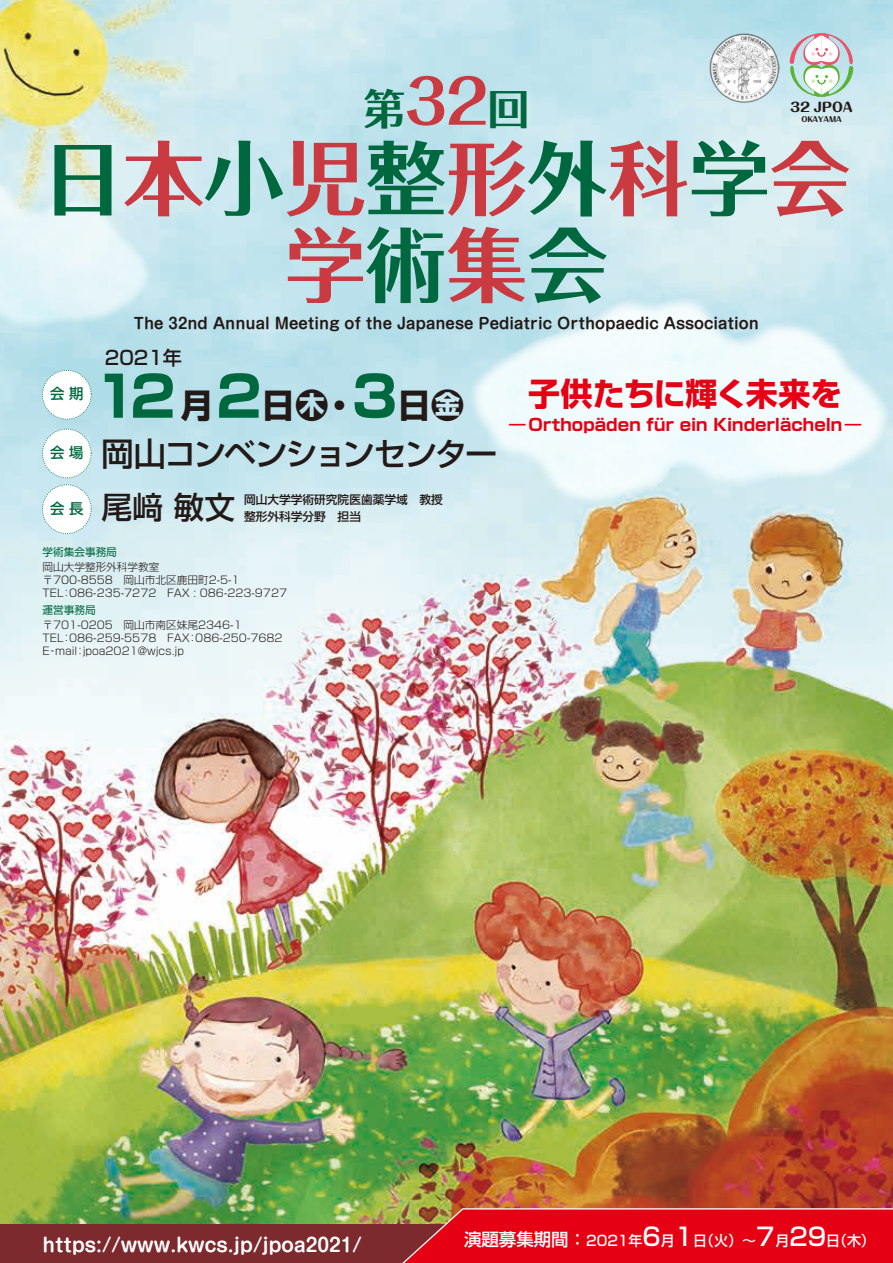
<style>
.page{position:relative;width:893px;height:1263px;background:#fff}
.page>*{position:absolute;margin:0;border:0;box-sizing:border-box;transform-origin:0 0}
.t1{font:700 81.15px/86.7px "Folk Pro";color:#00683e;text-align:center}
.t2{font:700 60.3px "Folk Pro";color:#c93a41}
.t3{font:700 55.95px "Shin Go Pr 6 N";color:#00683e}
.t4{font:700 42.15px "Folk Pro";color:#00683e}
.t5{font:700 33.6px "Shin Go Pr 6 N";color:#231916}
.t6{font:500 32.4px "Shin Go Pr 6 N";letter-spacing:-.06em;color:#231916}
.t7{font:700 31.95px "Shin Go Pr 6 N";letter-spacing:-.005em;color:#e60013}
.t8{font:500 30.9px "Shin Go Pr 6 N";color:#231916}
.t9{font:500 24.6px "Shin Go Pr 6 N";color:#fff}
.t10{font:500 19.2px "Shin Go Pr 6 N";color:#231916}
.t11{font:700 18.75px "Shin M Go Pr 6 N De";color:#fff}
.t12{font:500 17.55px "Shin Go Pr 6 N";color:#fff}
.t13{font:700 16.65px "Shin Go Pr 6 N";letter-spacing:.005em;color:#e60013}
.t14{font:700 15px "Shin M Go Pr 6 N De";color:#231916}
.t15{font:500 14.4px "Shin Go Pr 6 N";color:#00683e}
.t16{font:500 14.25px "Shin Go Pr 6 N";color:#fff}
.t17{font:800 12.75px "Maru Fo Pro";letter-spacing:-.01em;color:#231916}
.t18{font:500 11.7px/17.1px "Shin Go Pr 6 N";color:#231916}
.t19{font:300 10.65px/12.8px "Shin Go Pr 6 N";color:#231916}
.t20{font:10.65px "Shin Go Pr 6 N";color:#00683e}
.t21{font:800 7.2px "Maru Fo Pro";letter-spacing:-.01em;color:#231916}
.s1{color:#c93a41}
.s2{font-size:33.6px;color:#231916}
.s3{font-size:14.25px}
.s4{font-size:17.55px}
</style>
<div class="page">
<img style="left:0;top:0;width:893px;height:1225px">
<div style="left:0;top:1225px;width:893px;height:38px;background:#7c2a2e"></div>
<img style="left:430px;top:263px;width:463px;height:274px">
<img style="left:0;top:153px;width:177px;height:215px">
<svg style="left:790px;top:33px;width:63px;height:64px"></svg>
<img style="left:709px;top:33px;width:70px;height:71px">
<div style="left:43px;top:370px;width:48px;height:49px;background:#fff;border-radius:50%"></div>
<div style="left:42px;top:370px;width:49px;height:49px;border:1px dashed #00683e;border-radius:50%"></div>
<div style="left:43px;top:429px;width:48px;height:49px;background:#fff;border-radius:50%"></div>
<div style="left:42px;top:429px;width:49px;height:49px;border:1px dashed #00683e;border-radius:50%"></div>
<div style="left:43px;top:485px;width:48px;height:49px;background:#fff;border-radius:50%"></div>
<div style="left:42px;top:484px;width:50px;height:50px;border:1px dashed #00683e;border-radius:50%"></div>
<svg style="left:402px;top:1208px;width:491px;height:55px;background:#e10b1a"></svg>
<h2 class="t2" style="left:405px;top:50px;width:84px">32</h2>
<h3 class="t4" style="left:363px;top:73px;width:44px">第</h3>
<h1 class="t1" style="left:43px;top:124px;width:809px">日<span class="s1">本</span>小<span class="s1">児</span>整<span class="s1">形</span>外<span class="s1">科</span>学<span class="s1">会学</span>術<span class="s1">集</span>会</h1>
<h3 class="t4" style="left:488px;top:73px;width:44px">回</h3>
<p class="t17" style="left:790px;top:97px;width:64px">32 JPOA</p>
<p class="t21" style="left:801px;top:113px;width:42px">OKAYAMA</p>
<h3 class="t14" style="left:134px;top:311px;width:627px">The 32nd Annual Meeting of the Japanese Pediatric Orthopaedic Association</h3>
<h3 class="t15" style="left:50px;top:382px;width:35px">会期</h3>
<h3 class="t15" style="left:50px;top:441px;width:35px">会場</h3>
<h3 class="t15" style="left:50px;top:496px;width:35px">会長</h3>
<h3 class="t10" style="left:105px;top:342px;width:79px">2021年</h3>
<h3 class="t3" style="left:94px;top:352px;width:83px">12</h3>
<h3 class="t5" style="left:180px;top:378px;width:35px">月</h3>
<h3 class="t3" style="left:216px;top:352px;width:47px">2</h3>
<h3 class="t3" style="left:323px;top:352px;width:76px">3<span class="s2">・</span></h3>
<h3 class="t5" style="left:262px;top:378px;width:68px">日木</h3>
<h3 class="t5" style="left:397px;top:378px;width:68px">日金</h3>
<h3 class="t6" style="left:102px;top:427px;width:397px">岡山コンベンションセンター</h3>
<h3 class="t8" style="left:102px;top:482px;width:135px">尾﨑敏文</h3>
<p class="t18" style="left:244px;top:491px;width:200px">岡山大学学術研究院医歯薬学域　教授整形外科学分野　担当</p>
<p class="t20" style="left:43px;top:544px;width:76px">学術集会事務局</p>
<p class="t19" style="left:43px;top:560px;width:118px">岡山大学整形外科学教室</p>
<p class="t19" style="left:43px;top:573px;width:199px">〒700-8558　岡山市北区鹿田町2-5-1</p>
<p class="t19" style="left:61px;top:586px;width:228px">：086-235-7272　FAX : 086-223-9727</p>
<p class="t19" style="left:43px;top:586px;width:23px">TEL</p>
<p class="t20" style="left:43px;top:601px;width:55px">運営事務局</p>
<p class="t19" style="left:187px;top:618px;width:97px;text-indent:-145px">〒701-0205　岡山市南区妹尾2346-1：086-250-7682</p>
<p class="t19" style="left:61px;top:630px;width:130px">：086-259-5578　FAX</p>
<p class="t19" style="left:43px;top:630px;width:23px">TEL</p>
<p class="t19" style="left:83px;top:643px;width:103px">jpoa2021@wjcs j p.</p>
<p class="t19" style="left:43px;top:643px;width:17px">‐E</p>
<p class="t19" style="left:55px;top:643px;width:24px">mail</p>
<p class="t19" style="left:75px;top:643px;width:12px">：</p>
<h3 class="t7" style="left:528px;top:369px;width:315px">子供たちに輝く未来を</h3>
<h3 class="t13" style="left:509px;top:412px;width:354px">― Orthopäden für ein Kinderlächeln―</h3>
<h3 class="t11" style="left:43px;top:1229px;width:321px">https://www.kwcs.jp/jpoa2021/</h3>
<h3 class="t12" style="left:464px;top:1225px;width:106px">演題募集期間</h3>
<h3 class="t9" style="left:629px;top:1216px;width:66px">6<span class="s3">年</span> 1<span class="s3">月</span></h3>
<h3 class="t16" style="left:569px;top:1229px;width:61px"><span class="s4">：</span>2021</h3>
<h3 class="t9" style="left:789px;top:1216px;width:38px">29</h3>
<h3 class="t9" style="left:756px;top:1216px;width:20px">7</h3>
<h3 class="t16" style="left:693px;top:1229px;width:64px">（日火）～</h3>
<h3 class="t16" style="left:826px;top:1229px;width:50px">（日木(</h3>
<h3 class="t16" style="left:775px;top:1229px;width:15px">月</h3>
</div>
